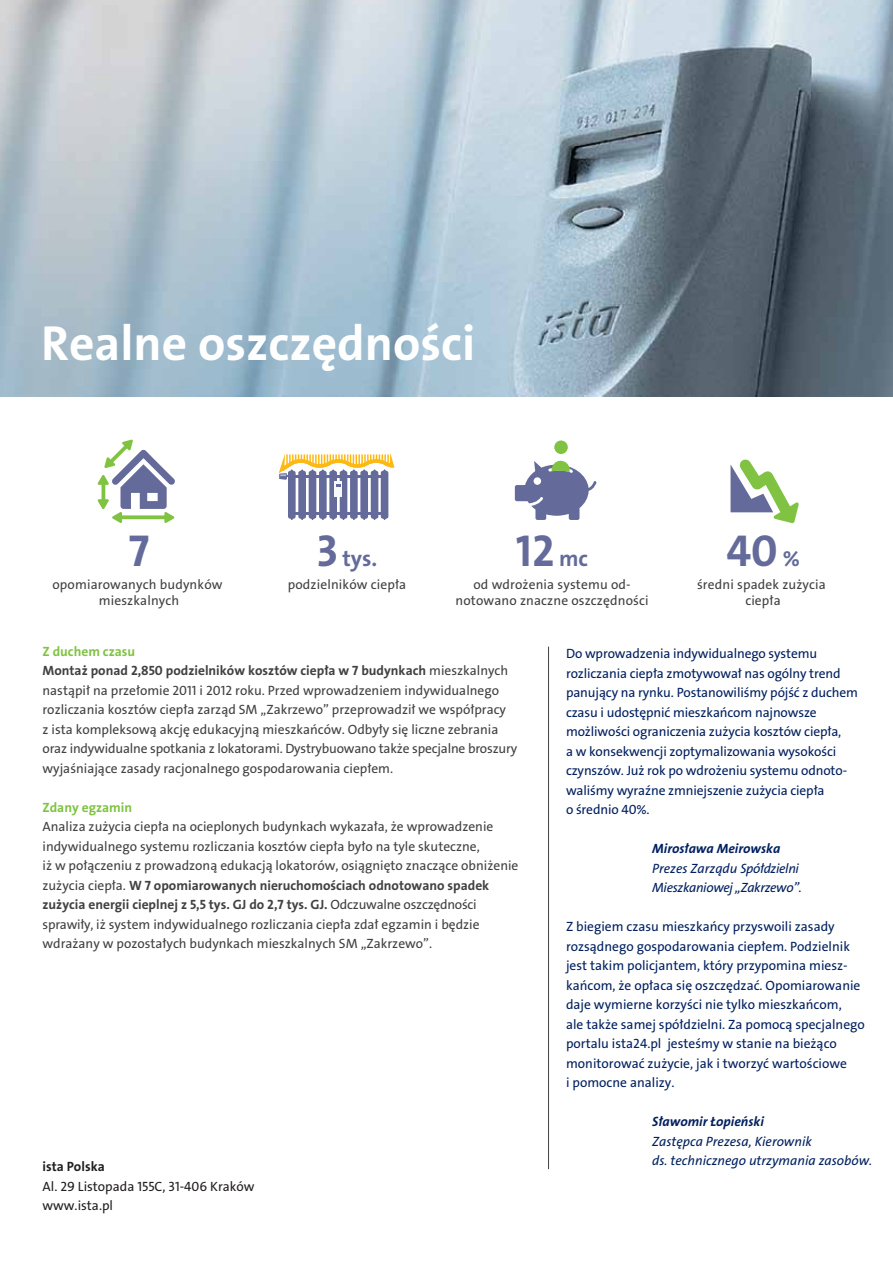
<style>
.page{position:relative;width:893px;height:1263px;background:#fff}
.page>*{position:absolute;margin:0;border:0;box-sizing:border-box;transform-origin:0 0}
.t1{font:49.5px "Ista The Sans CE Bold";color:#fff}
.t2{font:45px "Ista The Sans CE Bold";color:#646b9a}
.t3{font:22.5px "Ista The Sans CE Bold";color:#646b9a}
.t4{font:13.5px/19.5px "Ista The Sans CE";color:#414042}
.t5{font:13.5px/19.5px "Ista The Sans CE";color:#02205f}
.t6{font:13.5px/19.5px "Ista The Sans CE Bold";color:#414042}
.t7{font:italic 13.5px/19.5px "Ista The Sans CE";color:#02205f}
.t8{font:italic 13.5px/19.5px "Ista The Sans CE";letter-spacing:-.025em;color:#02205f}
.t9{font:13.5px/19.5px "Ista The Sans CE";color:#231f20}
.t10{font:italic 13.5px "Ista The Sans CE Bold";color:#02205f}
.t11{font:13.5px "Ista The Sans CE Bold";color:#80c342}
.t12{font:13.5px "Ista The Sans CE Bold";color:#231f20}
.s1{font-size:45px}
.s2{font-size:22.5px}
.s3{color:#80c342}
.s4{font-family:"Ista The Sans CE"}
</style>
<div class="page">
<img style="left:0;top:0;width:893px;height:396px">
<hr style="left:548px;top:647px;width:1px;height:522px;background:#414042">
<svg style="left:98px;top:439px;width:77px;height:84px"></svg>
<svg style="left:730px;top:459px;width:69px;height:64px"></svg>
<div style="left:554px;top:440px;width:14px;height:14px;background:#80c342;border-radius:50%"></div>
<svg style="left:515px;top:460px;width:82px;height:60px"></svg>
<svg style="left:279px;top:453px;width:115px;height:67px"></svg>
<h1 class="t1" style="left:41px;top:315px;width:436px">Realne oszczędności</h1>
<h2 class="t2" style="left:129px;top:526px;width:22px">7</h2>
<p class="t4" style="left:52px;top:577px;width:172px;line-height:15.9px;text-align:center">opomiarowanych budynków mieszkalnych</p>
<h3 class="t3" style="left:317px;top:546px;width:62px"><span class="s1">3</span> tys.</h3>
<p class="t4" style="left:288px;top:575px;width:120px">podzielników ciepła</p>
<h2 class="t2" style="left:516px;top:526px;width:74px">12 <span class="s2">mc</span></h2>
<p class="t4" style="left:455px;top:577px;width:195px;line-height:15.9px;text-align:center">od wdrożenia systemu od&shy;notowano znaczne oszczędności</p>
<h2 class="t2" style="left:726px;top:526px;width:75px">40 <span class="s2">%</span></h2>
<p class="t4" style="left:697px;top:577px;width:130px;line-height:15.9px;text-align:center">średni spadek zużycia ciepła</p>
<p class="t6" style="left:43px;top:642px;width:467px"><span class="s3">Z duchem czasu<br></span>Montaż ponad 2,850 podzielników kosztów ciepła w 7 budynkach <span class="s4">mieszkalnych</span></p>
<p class="t4" style="left:43px;top:681px;width:476px">nastąpił na przełomie 2011 i 2012 roku. Przed wprowadzeniem indywidualnego rozliczania kosztów ciepła zarząd SM „Zakrzewo” przeprowadził we współpracy<br>z ista kompleksową akcję edukacyjną mieszkańców. Odbyły się liczne zebrania oraz indywidualne spotkania z lokatorami. Dystrybuowano także specjalne broszury wyjaśniające zasady racjonalnego gospodarowania ciepłem.</p>
<p class="t11" style="left:43px;top:800px;width:91px">Zdany egzamin</p>
<p class="t4" style="left:43px;top:817px;width:477px">Analiza zużycia ciepła na ocieplonych budynkach wykazała, że wprowadzenie indywidualnego systemu rozliczania kosztów ciepła było na tyle skuteczne,<br>iż w połączeniu z prowadzoną edukacją lokatorów, osiągnięto znaczące obniżenie</p>
<p class="t6" style="left:43px;top:876px;width:448px"><span class="s4">zużycia ciepła.</span> W 7 opomiarowanych nieruchomościach odnotowano spadek zużycia energii cieplnej z 5,5 tys. GJ do 2,7 tys. GJ. <span class="s4">Odczuwalne oszczędności</span></p>
<p class="t4" style="left:43px;top:915px;width:439px">sprawiły, iż system indywidualnego rozliczania ciepła zdał egzamin i będzie wdrażany w pozostałych budynkach mieszkalnych SM „Zakrzewo”.</p>
<p class="t12" style="left:43px;top:1159px;width:64px">ista Polska</p>
<p class="t9" style="left:43px;top:1177px;width:214px">Al. 29 Listopada 155C, 31-406 Kraków www.ista.pl</p>
<p class="t5" style="left:566px;top:644px;width:294px">Do wprowadzenia indywidualnego systemu rozliczania ciepła zmotywował nas ogólny trend panujący na rynku. Postanowiliśmy pójść z duchem czasu i udostępnić mieszkańcom najnowsze możliwości ograniczenia zużycia kosztów ciepła,<br>a w konsekwencji zoptymalizowania wysokości czynszów. Już rok po wdrożeniu systemu odnoto&shy;waliśmy wyraźne zmniejszenie zużycia ciepła<br>o średnio 40%.</p>
<p class="t10" style="left:652px;top:841px;width:130px">Mirosława Meirowska</p>
<p class="t8" style="left:652px;top:858px;width:151px">Prezes Zarządu Spółdzielni<br>Mieszkaniowej „Zakrzewo”.</p>
<p class="t5" style="left:566px;top:917px;width:300px">Z biegiem czasu mieszkańcy przyswoili zasady rozsądnego gospodarowania ciepłem. Podzielnik jest takim policjantem, który przypomina miesz&shy;kańcom, że opłaca się oszczędzać. Opomiarowanie daje wymierne korzyści nie tylko mieszkańcom,<br>ale także samej spółdzielni. Za pomocą specjalnego portalu ista24.pl jesteśmy w stanie na bieżąco monitorować zużycie, jak i tworzyć wartościowe<br>i pomocne analizy.</p>
<p class="t10" style="left:652px;top:1114px;width:113px">Sławomir Łopieński</p>
<p class="t7" style="left:652px;top:1131px;width:222px">Zastępca Prezesa, Kierownik<br>ds. technicznego utrzymania zasobów.</p>
</div>
